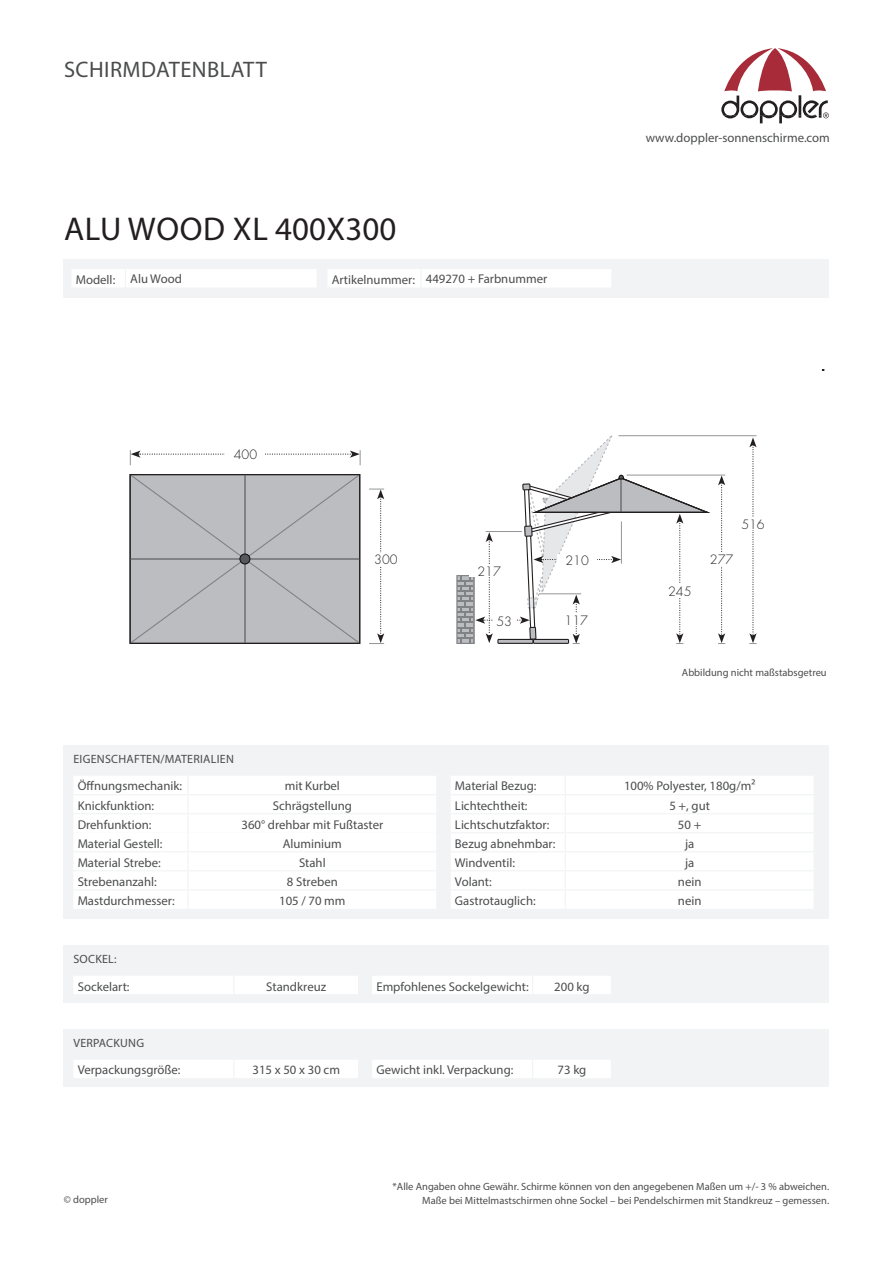
<style>
.page{position:relative;width:893px;height:1263px;background:#fff}
.page>*{position:absolute;margin:0;border:0;box-sizing:border-box;transform-origin:0 0}
.t1{font:33px "Myriad Pro";letter-spacing:.01em;color:#231f20}
.Fließtext{font:22.5px "Myriad Pro";letter-spacing:.02em;color:#4b4c4d}
.Fließtext-2{font:12.75px "Myriad Pro";color:#4b4c4d}
.t2{font:300 12.6px "Futura Std";color:#231f20}
.Fließtext-3{font:12px "Myriad Pro";letter-spacing:.02em;color:#4b4c4d}
.Fließtext-4{font:10.5px "Myriad Pro";color:#4b4c4d}
</style>
<div class="page">
<svg style="left:130px;top:450px;width:231px;height:15px"></svg>
<svg style="left:749px;top:437px;width:8px;height:207px"></svg>
<hr style="left:618px;top:435px;width:139px;height:1px;background:#939598">
<svg style="left:718px;top:476px;width:7px;height:168px"></svg>
<hr style="left:627px;top:475px;width:98px;height:1px;background:#939598">
<svg style="left:130px;top:474px;width:230px;height:170px;background:#b5b6b9"></svg>
<svg style="left:369px;top:489px;width:15px;height:155px"></svg>
<div style="left:366px;top:553px;width:40px;height:12px;background:#fff"></div>
<div style="left:226px;top:448px;width:39px;height:12px;background:#fff"></div>
<div style="left:702px;top:553px;width:39px;height:12px;background:#fff"></div>
<div style="left:733px;top:518px;width:40px;height:12px;background:#fff"></div>
<svg style="left:456px;top:435px;width:254px;height:209px"></svg>
<hr style="left:539px;top:593px;width:42px;height:1px;background:#939598">
<div style="left:556px;top:613px;width:40px;height:13px;background:#fff"></div>
<svg style="left:721px;top:48px;width:108px;height:75px"></svg>
<div style="left:64px;top:260px;width:765px;height:38px;background:#f2f3f4"></div>
<div style="left:328px;top:269px;width:283px;height:18px;background:#fff"></div>
<div style="left:64px;top:745px;width:765px;height:173px;background:#f2f3f4"></div>
<div style="left:74px;top:776px;width:362px;height:133px;background:#fff"></div>
<div style="left:451px;top:776px;width:362px;height:133px;background:#fff"></div>
<div style="left:64px;top:945px;width:765px;height:58px;background:#f2f3f4"></div>
<div style="left:74px;top:976px;width:284px;height:18px;background:#fff"></div>
<div style="left:372px;top:976px;width:239px;height:18px;background:#fff"></div>
<div style="left:64px;top:1029px;width:765px;height:58px;background:#f2f3f4"></div>
<div style="left:74px;top:1060px;width:284px;height:18px;background:#fff"></div>
<div style="left:372px;top:1060px;width:239px;height:18px;background:#fff"></div>
<div style="left:72px;top:269px;width:244px;height:18px;background:#fff"></div>
<p class="Fließtext" style="left:64px;top:55px;width:204px">SCHIRMDATENBLATT</p>
<p class="t1" style="left:64px;top:208px;width:334px">ALU WOOD XL 400X300</p>
<p class="Fließtext-2" style="left:332px;top:272px;width:85px">Artikelnummer:</p>
<p class="Fließtext-2" style="left:426px;top:271px;width:123px">449270 + Farbnummer</p>
<p class="Fließtext-2" style="left:76px;top:272px;width:41px">Modell:</p>
<p class="Fließtext-2" style="left:130px;top:271px;width:53px">Alu Wood</p>
<p class="Fließtext-2" style="left:646px;top:130px;width:186px">www.doppler-sonnenschirme.com</p>
<p class="t2" style="left:234px;top:447px;width:25px">400</p>
<p class="t2" style="left:374px;top:552px;width:25px">300</p>
<p class="t2" style="left:477px;top:563px;width:25px">217</p>
<p class="t2" style="left:496px;top:614px;width:17px">53</p>
<p class="t2" style="left:565px;top:553px;width:25px">210</p>
<p class="t2" style="left:565px;top:613px;width:25px">117</p>
<p class="t2" style="left:668px;top:584px;width:25px">245</p>
<p class="t2" style="left:741px;top:517px;width:25px">516</p>
<p class="t2" style="left:710px;top:552px;width:25px">277</p>
<p class="Fließtext-4" style="left:682px;top:666px;width:146px">Abbildung nicht maßstabsgetreu</p>
<p class="Fließtext-3" style="left:73px;top:751px;width:162px">EIGENSCHAFTEN/MATERIALIEN</p>
<p class="Fließtext-2" style="left:78px;top:778px;width:106px">Öffnungsmechanik:</p>
<p class="Fließtext-2" style="left:285px;top:778px;width:57px">mit Kurbel</p>
<p class="Fließtext-2" style="left:78px;top:797px;width:78px">Knickfunktion:</p>
<p class="Fließtext-2" style="left:273px;top:797px;width:81px">Schrägstellung</p>
<p class="Fließtext-2" style="left:78px;top:816px;width:75px">Drehfunktion:</p>
<p class="Fließtext-2" style="left:241px;top:816px;width:143px">360° drehbar mit Fußtaster</p>
<p class="Fließtext-2" style="left:78px;top:835px;width:86px">Material Gestell:</p>
<p class="Fließtext-2" style="left:283px;top:835px;width:61px">Aluminium</p>
<p class="Fließtext-2" style="left:78px;top:854px;width:85px">Material Strebe:</p>
<p class="Fließtext-2" style="left:299px;top:854px;width:28px">Stahl</p>
<p class="Fließtext-2" style="left:78px;top:873px;width:81px">Strebenanzahl:</p>
<p class="Fließtext-2" style="left:287px;top:873px;width:52px">8 Streben</p>
<p class="Fließtext-2" style="left:78px;top:892px;width:99px">Mastdurchmesser:</p>
<p class="Fließtext-2" style="left:279px;top:892px;width:68px">105 / 70 mm</p>
<p class="Fließtext-2" style="left:455px;top:778px;width:83px">Material Bezug:</p>
<p class="Fließtext-2" style="left:624px;top:778px;width:133px">100% Polyester, 180g/m²</p>
<p class="Fließtext-2" style="left:455px;top:797px;width:74px">Lichtechtheit:</p>
<p class="Fließtext-2" style="left:669px;top:797px;width:42px">5 +, gut</p>
<p class="Fließtext-2" style="left:455px;top:816px;width:96px">Lichtschutzfaktor:</p>
<p class="Fließtext-2" style="left:678px;top:816px;width:25px">50 +</p>
<p class="Fließtext-2" style="left:455px;top:835px;width:102px">Bezug abnehmbar:</p>
<p class="Fließtext-2" style="left:685px;top:835px;width:11px">ja</p>
<p class="Fließtext-2" style="left:455px;top:854px;width:62px">Windventil:</p>
<p class="Fließtext-2" style="left:685px;top:854px;width:11px">ja</p>
<p class="Fließtext-2" style="left:455px;top:873px;width:38px">Volant:</p>
<p class="Fließtext-2" style="left:678px;top:873px;width:25px">nein</p>
<p class="Fließtext-2" style="left:455px;top:892px;width:82px">Gastrotauglich:</p>
<p class="Fließtext-2" style="left:678px;top:892px;width:25px">nein</p>
<p class="Fließtext-3" style="left:73px;top:951px;width:45px">SOCKEL:</p>
<p class="Fließtext-2" style="left:78px;top:978px;width:53px">Sockelart:</p>
<p class="Fließtext-2" style="left:266px;top:978px;width:61px">Standkreuz</p>
<p class="Fließtext-2" style="left:376px;top:978px;width:154px">Empfohlenes Sockelgewicht:</p>
<p class="Fließtext-2" style="left:554px;top:978px;width:37px">200 kg</p>
<p class="Fließtext-3" style="left:73px;top:1035px;width:72px">VERPACKUNG</p>
<p class="Fließtext-2" style="left:78px;top:1062px;width:104px">Verpackungsgröße:</p>
<p class="Fließtext-2" style="left:252px;top:1062px;width:89px">315 x 50 x 30 cm</p>
<p class="Fließtext-2" style="left:376px;top:1062px;width:139px">Gewicht inkl. Verpackung:</p>
<p class="Fließtext-2" style="left:558px;top:1062px;width:30px">73 kg</p>
<p class="Fließtext-4" style="left:393px;top:1180px;width:438px">*Alle Angaben ohne Gewähr. Schirme können von den angegebenen Maßen um +/- 3 % abweichen.</p>
<p class="Fließtext-4" style="left:64px;top:1193px;width:46px">© doppler</p>
<p class="Fließtext-4" style="left:422px;top:1193px;width:408px">Maße bei Mittelmastschirmen ohne Sockel – bei Pendelschirmen mit Standkreuz – gemessen.</p>
</div>
